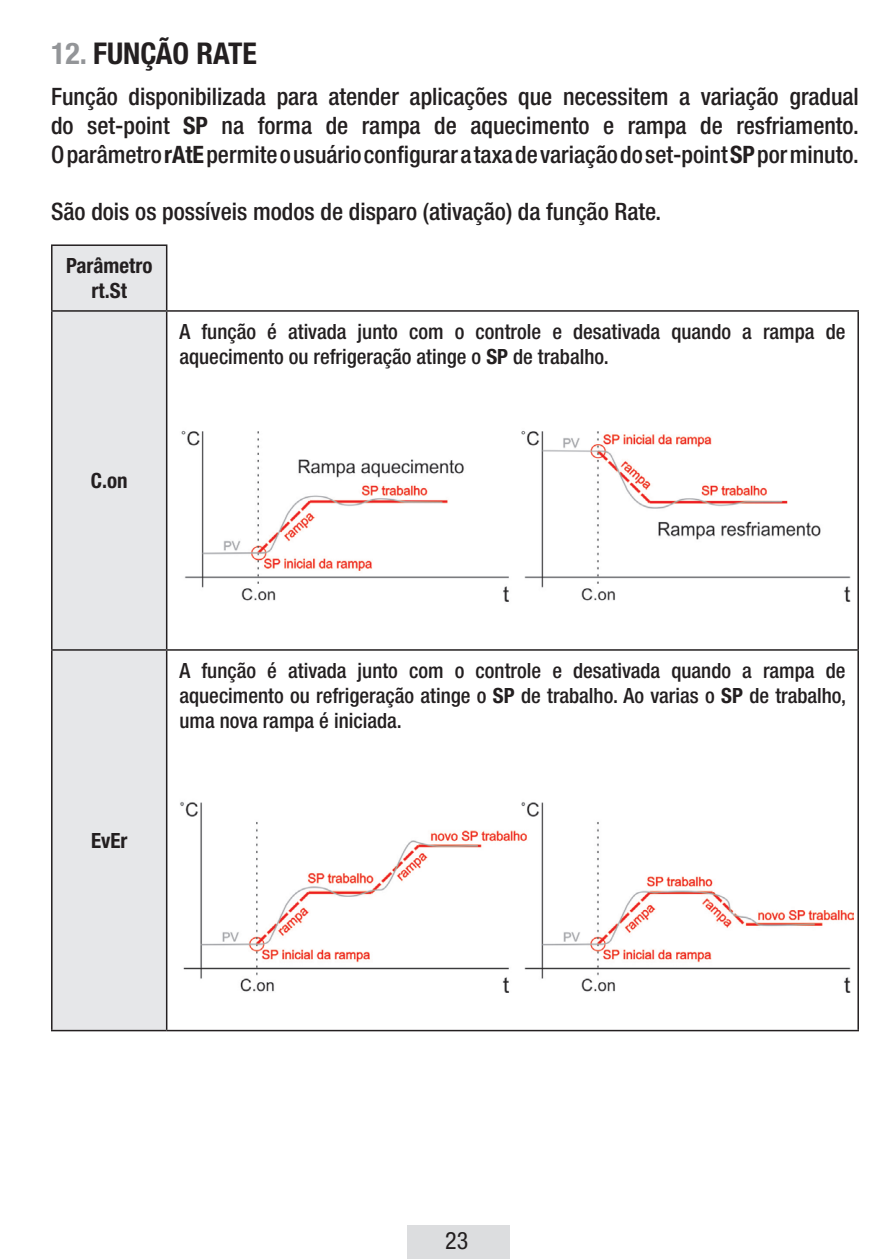
<style>
.page{position:relative;width:893px;height:1259px;background:#fff}
.page>*{position:absolute;margin:0;border:0;box-sizing:border-box;transform-origin:0 0}
.t1{font:700 condensed 30px "Helvetica Neue LT Std";color:#231f20}
.t2{font:500 condensed 24px/28.8px "Helvetica Neue LT Std";color:#231f20;text-align:justify}
.t3{font:condensed 24px "Helvetica Neue LT Std";color:#231f20}
.t4{font:500 condensed 21px/25.2px "Helvetica Neue LT Std";color:#231f20}
.t5{font:700 condensed 21px/25.2px "Helvetica Neue LT Std";color:#231f20;text-align:center}
.s1{color:#939598}
.s2{font-weight:700}
</style>
<div class="page">
<div style="left:407px;top:1225px;width:103px;height:34px;background:#dcdddf"></div>
<div style="left:53px;top:246px;width:113px;height:784px;background:#e6e7e9"></div>
<hr style="left:51px;top:244px;width:116px;height:2px;background:#231f20">
<hr style="left:51px;top:246px;width:2px;height:64px;background:#231f20">
<hr style="left:166px;top:246px;width:1px;height:64px;background:#231f20">
<hr style="left:51px;top:310px;width:116px;height:2px;background:#231f20">
<hr style="left:51px;top:312px;width:2px;height:337px;background:#231f20">
<hr style="left:167px;top:310px;width:692px;height:2px;background:#231f20">
<hr style="left:166px;top:312px;width:1px;height:337px;background:#231f20">
<hr style="left:857px;top:312px;width:2px;height:337px;background:#231f20">
<hr style="left:51px;top:649px;width:116px;height:1px;background:#231f20">
<hr style="left:51px;top:650px;width:2px;height:380px;background:#231f20">
<hr style="left:167px;top:649px;width:692px;height:1px;background:#231f20">
<hr style="left:166px;top:650px;width:1px;height:380px;background:#231f20">
<hr style="left:857px;top:650px;width:2px;height:380px;background:#231f20">
<hr style="left:51px;top:1030px;width:116px;height:1px;background:#231f20">
<hr style="left:167px;top:1030px;width:692px;height:1px;background:#231f20">
<img style="left:181px;top:430px;width:670px;height:172px">
<img style="left:180px;top:801px;width:674px;height:191px">
<p class="t1" style="left:51px;top:35px;width:106px"><span class="s1">12.</span> FUNÇÃO</p>
<p class="t1" style="left:196px;top:35px;width:62px">RATE</p>
<p class="t2" style="left:51px;top:82px;width:809px">Função disponibilizada para atender aplicações que necessitem a variação gradual do set-point <span class="s2">SP</span> na forma de rampa de aquecimento e rampa de resfriamento.<br>O parâmetro <span class="s2">rAtE</span> permite o usuário configurar a taxa de variação do set-point <span class="s2">SP</span> por minuto.</p>
<p class="t2" style="left:51px;top:197px;width:612px">São dois os possíveis modos de disparo (ativação) da função Rate.</p>
<p class="t5" style="left:66px;top:253px;width:88px">Parâmetro rt.St</p>
<p class="t5" style="left:91px;top:467px;width:38px">C.on</p>
<p class="t4" style="left:179px;top:318px;width:668px">A função é ativada junto com o controle e desativada quando a rampa de aquecimento ou refrigeração atinge o <span class="s2">SP</span> de trabalho.</p>
<p class="t5" style="left:91px;top:827px;width:38px">EvEr</p>
<p class="t4" style="left:179px;top:657px;width:668px;text-align:justify">A função é ativada junto com o controle e desativada quando a rampa de aquecimento ou refrigeração atinge o <span class="s2">SP</span> de trabalho. Ao varias o <span class="s2">SP</span> de trabalho, uma nova rampa é iniciada.</p>
<p class="t3" style="left:445px;top:1226px;width:25px">23</p>
</div>
